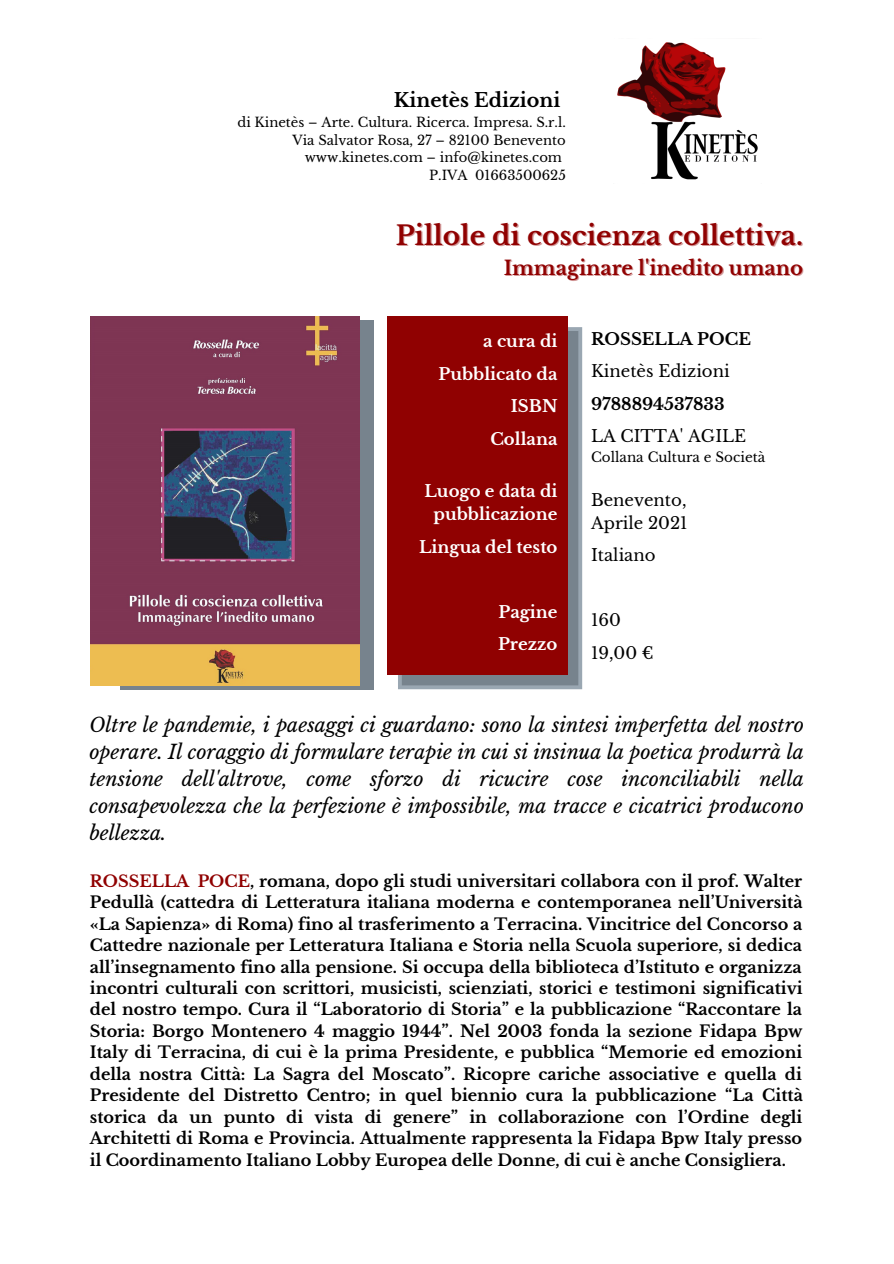
<style>
.page{position:relative;width:894px;height:1264px;background:#fff}
.page>*{position:absolute;margin:0;border:0;box-sizing:border-box;transform-origin:0 0}
.t1{font:700 26.4px "Libre Baskerville";color:#900101}
.t2{font:700 19.65px "Libre Baskerville";color:#900101}
.t3{font:italic 19.5px/27px "Libre Baskerville";color:#000;text-align:justify}
.t4{font:700 19.2px "Libre Baskerville";color:#000}
.t5{font:700 16.5px "Libre Baskerville";color:#fff}
.t6{font:16.5px "Libre Baskerville";color:#000}
.t7{font:700 16.5px "Libre Baskerville";color:#000}
.t8{font:700 16.05px/21.5px "Libre Baskerville";color:#000;text-align:justify}
.t9{font:13.5px "Libre Baskerville";color:#000}
.t10{font:13.2px "Libre Baskerville";color:#000}
.s1{color:#900101}
</style>
<div class="page">
<div style="left:120px;top:320px;width:254px;height:370px;background:#77838d"></div>
<img style="left:90px;top:316px;width:269px;height:370px">
<img style="left:617px;top:42px;width:141px;height:138px">
<svg style="left:398px;top:327px;width:184px;height:362px;fill:#77838d"></svg>
<div style="left:387px;top:316px;width:180px;height:358px;background:#900101"></div>
<p class="t4" style="left:394px;top:89px;width:168px">Kinetès Edizioni</p>
<p class="t10" style="left:237px;top:114px;width:330px">di Kinetès – Arte. Cultura. Ricerca. Impresa. S.r.l.</p>
<p class="t10" style="left:292px;top:132px;width:275px">Via Salvator Rosa, 27 – 82100 Benevento</p>
<p class="t10" style="left:304px;top:149px;width:259px">www.kinetes.com – info@kinetes.com</p>
<p class="t10" style="left:429px;top:167px;width:138px">P.IVA 01663500625</p>
<p class="t1" style="left:395px;top:220px;width:408px">Pillole di coscienza collettiva.</p>
<p class="t2" style="left:503px;top:255px;width:301px">Immaginare l'inedito umano</p>
<p class="t5" style="left:483px;top:331px;width:76px">a cura di</p>
<p class="t5" style="left:438px;top:364px;width:120px">Pubblicato da</p>
<p class="t5" style="left:510px;top:396px;width:48px">ISBN</p>
<p class="t5" style="left:490px;top:429px;width:69px">Collana</p>
<p class="t5" style="left:424px;top:481px;width:134px">Luogo e data di</p>
<p class="t5" style="left:433px;top:504px;width:125px">pubblicazione</p>
<p class="t5" style="left:419px;top:536px;width:140px">Lingua del testo</p>
<p class="t5" style="left:498px;top:601px;width:61px">Pagine</p>
<p class="t5" style="left:498px;top:634px;width:61px">Prezzo</p>
<p class="t7" style="left:591px;top:329px;width:161px">ROSSELLA POCE</p>
<p class="t6" style="left:591px;top:361px;width:140px">Kinetès Edizioni</p>
<p class="t7" style="left:591px;top:394px;width:135px">9788894537833</p>
<p class="t6" style="left:591px;top:426px;width:157px">LA CITTA' AGILE</p>
<p class="t9" style="left:591px;top:448px;width:176px">Collana Cultura e Società</p>
<p class="t6" style="left:591px;top:490px;width:97px">Benevento,</p>
<p class="t6" style="left:591px;top:513px;width:98px">Aprile 2021</p>
<p class="t6" style="left:591px;top:545px;width:66px">Italiano</p>
<p class="t6" style="left:591px;top:610px;width:31px">160</p>
<p class="t6" style="left:591px;top:643px;width:64px">19,00 €</p>
<p class="t3" style="left:89px;top:712px;width:716px">Oltre le pandemie, i paesaggi ci guardano: sono la sintesi imperfetta del nostro operare. Il coraggio di formulare terapie in cui si insinua la poetica produrrà la tensione dell'altrove, come sforzo di ricucire cose inconciliabili nella consapevolezza che la perfezione è impossibile, ma tracce e cicatrici producono bellezza.</p>
<p class="t8" style="left:90px;top:870px;width:714px"><span class="s1">ROSSELLA POCE</span>, romana, dopo gli studi universitari collabora con il prof. Walter Pedullà (cattedra di Letteratura italiana moderna e contemporanea nell’Università «La Sapienza» di Roma) fino al trasferimento a Terracina. Vincitrice del Concorso a Cattedre nazionale per Letteratura Italiana e Storia nella Scuola superiore, si dedica all’insegnamento fino alla pensione. Si occupa della biblioteca d’Istituto e organizza incontri culturali con scrittori, musicisti, scienziati, storici e testimoni significativi del nostro tempo. Cura il “Laboratorio di Storia” e la pubblicazione “Raccontare la Storia: Borgo Montenero 4 maggio 1944”. Nel 2003 fonda la sezione Fidapa Bpw Italy di Terracina, di cui è la prima Presidente, e pubblica “Memorie ed emozioni della nostra Città: La Sagra del Moscato”. Ricopre cariche associative e quella di Presidente del Distretto Centro; in quel biennio cura la pubblicazione “La Città storica da un punto di vista di genere” in collaborazione con l’Ordine degli Architetti di Roma e Provincia. Attualmente rappresenta la Fidapa Bpw Italy presso il Coordinamento Italiano Lobby Europea delle Donne, di cui è anche Consigliera.</p>
</div>
